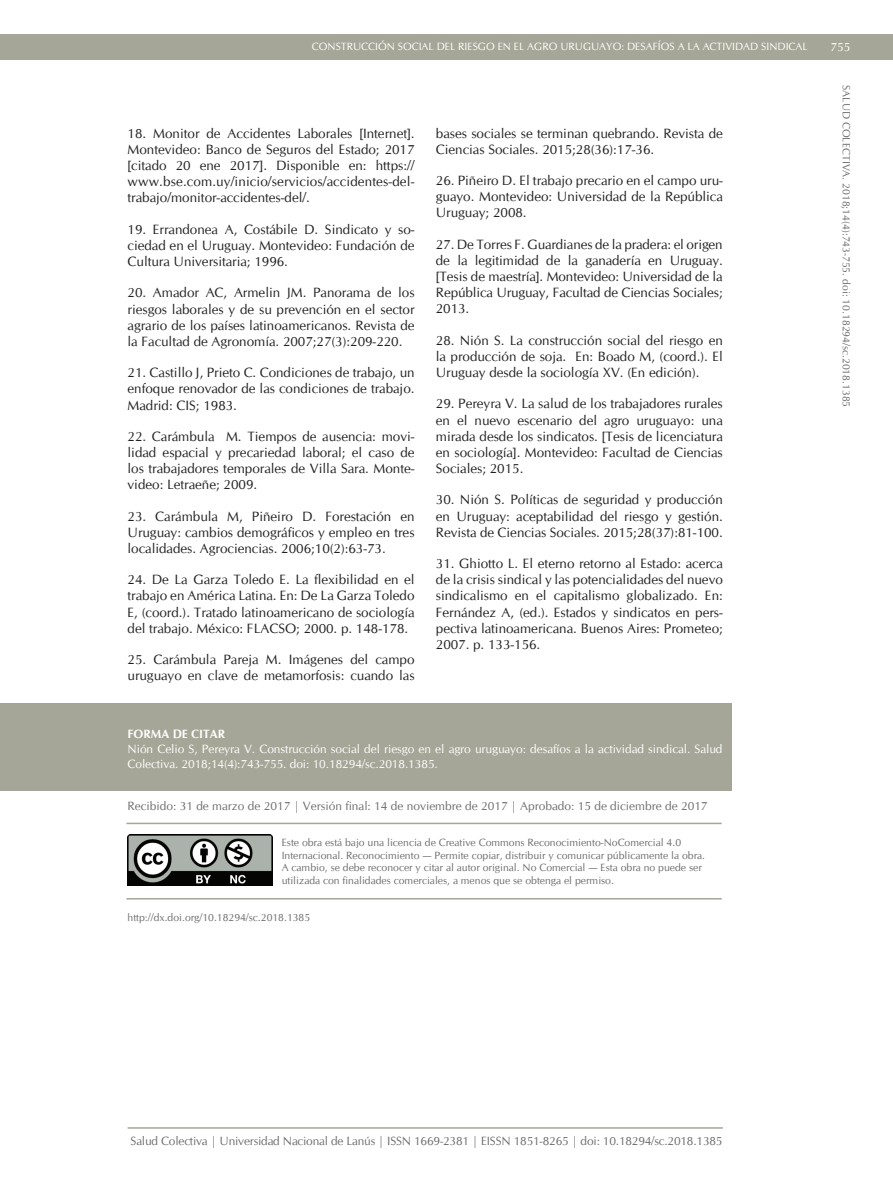
<style>
.page{position:relative;width:893px;height:1191px;background:#fff}
.page>*{position:absolute;margin:0;border:0;box-sizing:border-box;transform-origin:0 0}
.t1{font:13.5px/16.2px "CG Omega";color:#231f20;text-align:justify}
.t2{font:12px "CG Omega";letter-spacing:-.015em;color:#6c6d70}
.t3{font:12px/15px "CG Omega";letter-spacing:-.005em;color:#fff}
.t4{font:700 12px "CG Omega";color:#fff}
.t5{font:10.5px/12.6px "CG Omega";color:#6c6d70}
.t6{font:10.5px "CG Omega";color:#fff}
</style>
<div class="page">
<div style="left:0;top:34px;width:893px;height:26px;background:#a6a698"></div>
<hr style="left:128px;top:1127px;width:595px;height:1px;background:#a6a698">
<div style="left:0;top:703px;width:731px;height:87px;background:#a6a698"></div>
<img style="left:128px;top:835px;width:145px;height:50px">
<hr style="left:126px;top:898px;width:596px;height:1px;background:#a6a698">
<hr style="left:126px;top:822px;width:596px;height:2px;background:#a6a698">
<p class="t6" style="left:312px;top:40px;width:497px">CONSTRUCCIÓN SOCIAL DEL RIESGO EN EL AGRO URUGUAYO: DESAFÍOS A LA ACTIVIDAD SINDICAL</p>
<p class="t3" style="left:830px;top:40px;width:21px">755</p>
<p class="t5" style="left:852px;top:85px;width:324px;rotate:90deg">SALUD COLECTIVA. 2018;14(4):743-755. doi: 10.18294/sc.2018.1385</p>
<p class="t1" style="left:436px;top:125px;width:289px">bases sociales se terminan quebrando. Revista de<br>Ciencias Sociales. 2015;28(36):17-36.</p>
<p class="t1" style="left:436px;top:172px;width:288px">26. Piñeiro D. El trabajo precario en el campo uru&shy;guayo. Montevideo: Universidad de la República Uruguay; 2008.</p>
<p class="t1" style="left:436px;top:236px;width:288px">27. De Torres F. Guardianes de la pradera: el origen de la legitimidad de la ganadería en Uruguay. [Tesis de maestría]. Montevideo: Universidad de la República Uruguay, Facultad de Ciencias Sociales; 2013.</p>
<p class="t1" style="left:436px;top:332px;width:288px">28. Nión S. La construcción social del riesgo en la producción de soja. En: Boado M, (coord.). El Uruguay desde la sociología XV. (En edición).</p>
<p class="t1" style="left:436px;top:396px;width:288px">29. Pereyra V. La salud de los trabajadores rurales en el nuevo escenario del agro uruguayo: una mirada desde los sindicatos. [Tesis de licenciatura en sociología]. Montevideo: Facultad de Ciencias Sociales; 2015.</p>
<p class="t1" style="left:436px;top:492px;width:288px">30. Nión S. Políticas de seguridad y producción en Uruguay: aceptabilidad del riesgo y gestión.<br>Revista de Ciencias Sociales. 2015;28(37):81-100.</p>
<p class="t1" style="left:436px;top:555px;width:288px">31. Ghiotto L. El eterno retorno al Estado: acerca de la crisis sindical y las potencialidades del nuevo sindicalismo en el capitalismo globalizado. En:<br>Fernández A, (ed.). Estados y sindicatos en pers&shy;pectiva latinoamericana. Buenos Aires: Prometeo; 2007. p. 133-156.</p>
<p class="t1" style="left:128px;top:125px;width:288px">18. Monitor de Accidentes Laborales [Internet].<br>Montevideo: Banco de Seguros del Estado; 2017 [citado 20 ene 2017]. Disponible en: https:// www.bse.com.uy/inicio/servicios/accidentes-del&shy;trabajo/monitor-accidentes-del/.</p>
<p class="t1" style="left:128px;top:221px;width:288px">19. Errandonea A, Costábile D. Sindicato y so&shy;ciedad en el Uruguay. Montevideo: Fundació n de Cultura Universitaria; 1996.</p>
<p class="t1" style="left:128px;top:285px;width:289px">20. Amador AC, Armelin JM. Panorama de los riesgos laborales y de su prevención en el sector agrario de los países latinoamericanos. Revista de la Facultad de Agronomía. 2007;27(3):209-220.</p>
<p class="t1" style="left:128px;top:364px;width:289px">21. Castillo J, Prieto C. Condiciones de trabajo, un enfoque renovador de las condiciones de trabajo.<br>Madrid: CIS; 1983.</p>
<p class="t1" style="left:128px;top:428px;width:289px">22. Carámbula M. Tiempos de ausencia: movi&shy;lidad espacial y precariedad laboral; el caso de los trabajadores temporales de Villa Sara. Monte&shy;video: Letraeñe; 2009.</p>
<p class="t1" style="left:128px;top:508px;width:289px">23. Carámbula M, Piñeiro D. Forestación en Uruguay: cambios demográficos y empleo en tres localidades. Agrociencias. 2006;10(2):63-73.</p>
<p class="t1" style="left:128px;top:571px;width:289px">24. De La Garza Toledo E. La flexibilidad en el trabajo en América Latina. En: De La Garza Toledo E, (coord.). Tratado latinoamericano de sociología del trabajo. México: FLACSO; 2000. p. 148-178.</p>
<p class="t1" style="left:128px;top:651px;width:288px">25. Carámbula Pareja M. Imágenes del campo uruguayo en clave de metamorfosis: cuando las</p>
<p class="t4" style="left:128px;top:726px;width:99px">FORMA DE CITAR</p>
<p class="t3" style="left:128px;top:742px;width:596px">Nión Celio S, Pereyra V. Construcción social del riesgo en el agro uruguayo: desafíos a la actividad sindical. Salud<br>Colectiva. 2018;14(4):743-755. doi: 10.18294/sc.2018.1385.</p>
<p class="t2" style="left:128px;top:798px;width:581px">Recibido: 31 de marzo de 2017 | Versión final: 14 de noviembre de 2017 | Aprobado: 15 de diciembre de 2017</p>
<p class="t5" style="left:282px;top:836px;width:425px">Este obra está bajo una licencia de Creative Commons Reconocimiento-NoComercial 4.0<br>Internacional. Reconocimiento — Permite copiar, distribuir y comunicar públicamente la obra.<br>A cambio, se debe reconocer y citar al autor original. No Comercial — Esta obra no puede ser utilizada con finalidades comerciales, a menos que se obtenga el permiso.</p>
<p class="t5" style="left:128px;top:911px;width:184px">http://dx.doi.org/10.18294/sc.2018.1385</p>
<p class="t2" style="left:131px;top:1133px;width:593px">Salud Colectiva | Universidad Nacional de Lanús | ISSN 1669-2381 | EISSN 1851-8265 | doi: 10.18294/sc.2018.1385</p>
</div>
